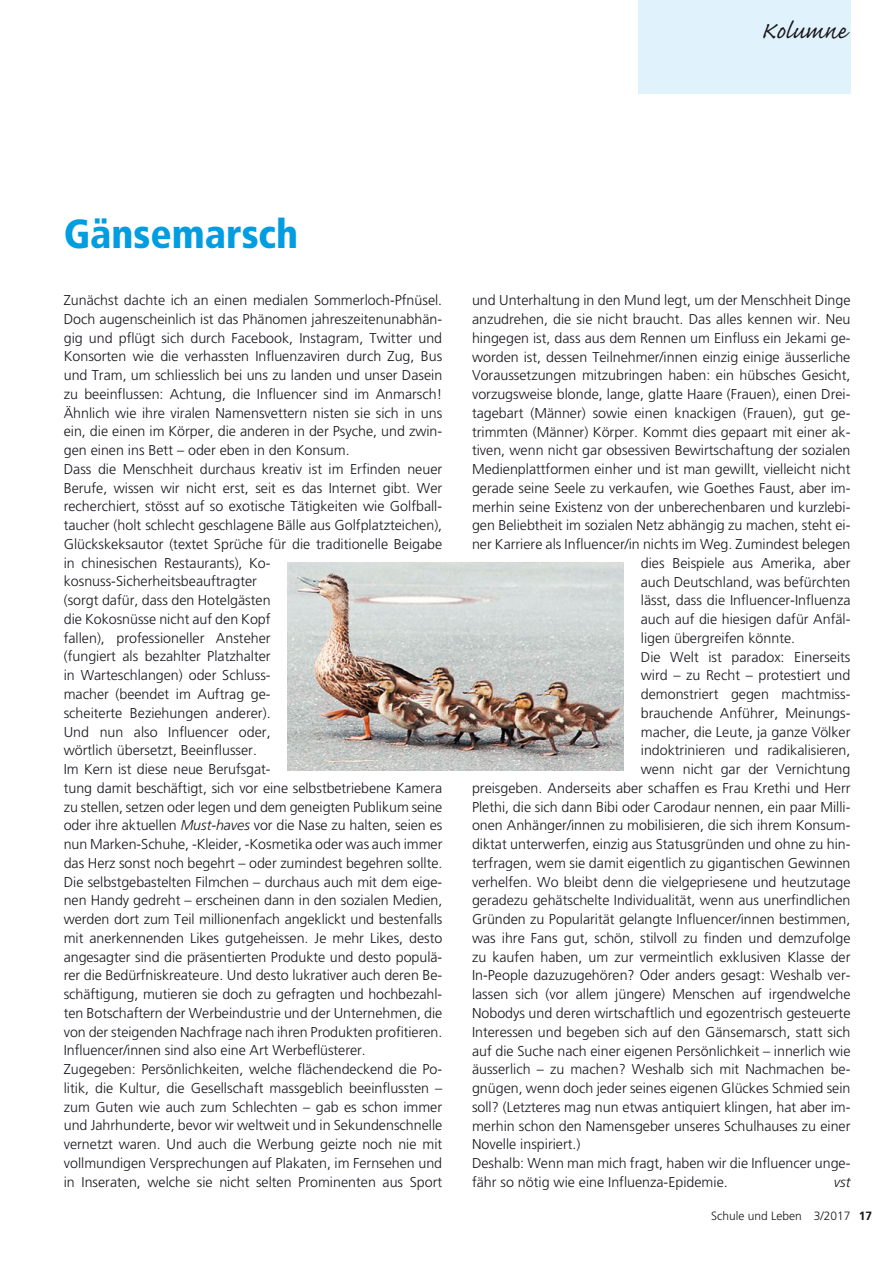
<style>
.page{position:relative;width:893px;height:1263px;background:#fff}
.page>*{position:absolute;margin:0;border:0;box-sizing:border-box;transform-origin:0 0}
.t1{font:900 condensed 40.5px "Frutiger";color:#009ee0}
.t2{font:30px "Caflisch Script";color:#1a171c}
.t3{font:300 14.25px/18.8px "Frutiger";color:#1a171c}
.t4{font:italic 300 14.25px "Frutiger";color:#1a171c}
.t5{font:300 12px "Frutiger";color:#1a171c}
.s1{font-style:italic}
.s2{font-weight:700}
</style>
<div class="page">
<div style="left:638px;top:0;width:212px;height:94px;background:#e0f2fb"></div>
<img style="left:288px;top:563px;width:336px;height:207px">
<h1 class="t1" style="left:64px;top:218px;width:236px">Gänsemarsch</h1>
<h2 class="t2" style="left:761px;top:20px;width:87px">Kolumne</h2>
<p class="t3" style="left:64px;top:292px;width:380px">Zunächst dachte ich an einen medialen Sommerloch-Pfnüsel.<br>Doch augenscheinlich ist das Phänomen jahreszeitenunabhän&shy;gig und pflügt sich durch Facebook, Instagram, Twitter und Konsorten wie die verhassten Influenzaviren durch Zug, Bus und Tram, um schliesslich bei uns zu landen und unser Dasein zu beeinflussen: Achtung, die Influencer sind im Anmarsch!<br>Ähnlich wie ihre viralen Namensvettern nisten sie sich in uns ein, die einen im Körper, die anderen in der Psyche, und zwin&shy;gen einen ins Bett – oder eben in den Konsum.<br>Dass die Menschheit durchaus kreativ ist im Erfinden neuer Berufe, wissen wir nicht erst, seit es das Internet gibt. Wer recherchiert, stösst auf so exotische Tätigkeiten wie Golfball&shy;taucher (holt schlecht geschlagene Bälle aus Golfplatzteichen), Glückskeksautor (textet Sprüche für die traditionelle Beigabe in chinesischen Restaurants), Ko&shy;kosnuss-Sicherheitsbeauftragter<br>(sorgt dafür, dass den Hotelgästen<br>die Kokosnüsse nicht auf den Kopf<br>fallen), professioneller Ansteher<br>(fungiert als bezahlter Platzhalter<br>in Warteschlangen) oder Schluss-<br>macher (beendet im Auftrag ge-<br>scheiterte Beziehungen anderer).<br>Und nun also Influencer oder,<br>wörtlich übersetzt, Beeinflusser.<br>Im Kern ist diese neue Berufsgat-<br>tung damit beschäftigt, sich vor eine selbstbetriebene Kamera zu stellen, setzen oder legen und dem geneigten Publikum seine oder ihre aktuellen <span class="s1">Must-haves</span> vor die Nase zu halten, seien es nun Marken-Schuhe, -Kleider, -Kosmetika oder was auch immer das Herz sonst noch begehrt – oder zumindest begehren sollte.<br>Die selbstgebastelten Filmchen – durchaus auch mit dem eige&shy;nen Handy gedreht – erscheinen dann in den sozialen Medien, werden dort zum Teil millionenfach angeklickt und bestenfalls mit anerkennenden Likes gutgeheissen. Je mehr Likes, desto angesagter sind die präsentierten Produkte und desto populä&shy;rer die Bedürfniskreateure. Und desto lukrativer auch deren Be&shy;schäftigung, mutieren sie doch zu gefragten und hochbezahl&shy;ten Botschaftern der Werbeindustrie und der Unternehmen, die von der steigenden Nachfrage nach ihren Produkten profitieren.<br>Influencer/innen sind also eine Art Werbeflüsterer.<br>Zugegeben: Persönlichkeiten, welche flächendeckend die Po&shy;litik, die Kultur, die Gesellschaft massgeblich beeinflussten – zum Guten wie auch zum Schlechten – gab es schon immer und Jahrhunderte, bevor wir weltweit und in Sekundenschnelle vernetzt waren. Und auch die Werbung geizte noch nie mit vollmundigen Versprechungen auf Plakaten, im Fernsehen und in Inseraten, welche sie nicht selten Prominenten aus Sport</p>
<p class="t3" style="left:472px;top:292px;width:380px">und Unterhaltung in den Mund legt, um der Menschheit Dinge</p>
<p class="t3" style="left:472px;top:311px;width:380px">anzudrehen, die sie nicht braucht. Das alles kennen wir. Neu</p>
<p class="t3" style="left:472px;top:330px;width:380px">hingegen ist, dass aus dem Rennen um Einfluss ein Jekami ge-</p>
<p class="t3" style="left:472px;top:348px;width:380px">worden ist, dessen Teilnehmer/innen einzig einige äusserliche</p>
<p class="t3" style="left:472px;top:367px;width:380px">Voraussetzungen mitzubringen haben: ein hübsches Gesicht,</p>
<p class="t3" style="left:472px;top:386px;width:380px">vorzugsweise blonde, lange, glatte Haare (Frauen), einen Drei-</p>
<p class="t3" style="left:472px;top:405px;width:380px">tagebart (Männer) sowie einen knackigen (Frauen), gut ge-</p>
<p class="t3" style="left:472px;top:423px;width:380px">trimmten (Männer) Körper. Kommt dies gepaart mit einer ak-</p>
<p class="t3" style="left:472px;top:442px;width:380px">tiven, wenn nicht gar obsessiven Bewirtschaftung der sozialen</p>
<p class="t3" style="left:472px;top:461px;width:380px">Medienplattformen einher und ist man gewillt, vielleicht nicht</p>
<p class="t3" style="left:472px;top:480px;width:380px">gerade seine Seele zu verkaufen, wie Goethes Faust, aber im-</p>
<p class="t3" style="left:472px;top:498px;width:380px">merhin seine Existenz von der unberechenbaren und kurzlebi-</p>
<p class="t3" style="left:472px;top:517px;width:380px">gen Beliebtheit im sozialen Netz abhängig zu machen, steht ei-</p>
<p class="t3" style="left:472px;top:536px;width:380px">ner Karriere als Influencer/in nichts im Weg. Zumindest belegen</p>
<p class="t3" style="left:641px;top:555px;width:211px">dies Beispiele aus Amerika, aber</p>
<p class="t3" style="left:641px;top:573px;width:211px">auch Deutschland, was befürchten</p>
<p class="t3" style="left:641px;top:592px;width:211px">lässt, dass die Influencer-Influenza</p>
<p class="t3" style="left:641px;top:611px;width:211px">auch auf die hiesigen dafür Anfäl-</p>
<p class="t3" style="left:641px;top:630px;width:156px">ligen übergreifen könnte.</p>
<p class="t3" style="left:641px;top:648px;width:211px">Die Welt ist paradox: Einerseits</p>
<p class="t3" style="left:641px;top:667px;width:211px">wird – zu Recht – protestiert und</p>
<p class="t3" style="left:641px;top:686px;width:211px">demonstriert gegen machtmiss-</p>
<p class="t3" style="left:641px;top:705px;width:211px">brauchende Anführer, Meinungs-</p>
<p class="t3" style="left:641px;top:723px;width:211px">macher, die Leute, ja ganze Völker</p>
<p class="t3" style="left:641px;top:742px;width:211px">indoktrinieren und radikalisieren,</p>
<p class="t3" style="left:641px;top:761px;width:211px">wenn nicht gar der Vernichtung</p>
<p class="t3" style="left:472px;top:780px;width:380px">preisgeben. Anderseits aber schaffen es Frau Krethi und Herr</p>
<p class="t3" style="left:472px;top:798px;width:380px">Plethi, die sich dann Bibi oder Carodaur nennen, ein paar Milli-</p>
<p class="t3" style="left:472px;top:817px;width:380px">onen Anhänger/innen zu mobilisieren, die sich ihrem Konsum-</p>
<p class="t3" style="left:472px;top:836px;width:380px">diktat unterwerfen, einzig aus Statusgründen und ohne zu hin-</p>
<p class="t3" style="left:472px;top:855px;width:380px">terfragen, wem sie damit eigentlich zu gigantischen Gewinnen</p>
<p class="t3" style="left:472px;top:873px;width:380px">verhelfen. Wo bleibt denn die vielgepriesene und heutzutage</p>
<p class="t3" style="left:472px;top:892px;width:380px">geradezu gehätschelte Individualität, wenn aus unerfindlichen</p>
<p class="t3" style="left:472px;top:911px;width:380px">Gründen zu Popularität gelangte Influencer/innen bestimmen,</p>
<p class="t3" style="left:472px;top:930px;width:380px">was ihre Fans gut, schön, stilvoll zu finden und demzufolge</p>
<p class="t3" style="left:472px;top:948px;width:380px">zu kaufen haben, um zur vermeintlich exklusiven Klasse der</p>
<p class="t3" style="left:472px;top:967px;width:380px">In-People dazuzugehören? Oder anders gesagt: Weshalb ver-</p>
<p class="t3" style="left:472px;top:986px;width:380px">lassen sich (vor allem jüngere) Menschen auf irgendwelche</p>
<p class="t3" style="left:472px;top:1005px;width:380px">Nobodys und deren wirtschaftlich und egozentrisch gesteuerte</p>
<p class="t3" style="left:472px;top:1023px;width:380px">Interessen und begeben sich auf den Gänsemarsch, statt sich</p>
<p class="t3" style="left:472px;top:1042px;width:380px">auf die Suche nach einer eigenen Persönlichkeit – innerlich wie</p>
<p class="t3" style="left:472px;top:1061px;width:380px">äusserlich – zu machen? Weshalb sich mit Nachmachen be-</p>
<p class="t3" style="left:472px;top:1080px;width:380px">gnügen, wenn doch jeder seines eigenen Glückes Schmied sein</p>
<p class="t3" style="left:472px;top:1098px;width:380px">soll? (Letzteres mag nun etwas antiquiert klingen, hat aber im-</p>
<p class="t3" style="left:472px;top:1117px;width:380px">merhin schon den Namensgeber unseres Schulhauses zu einer</p>
<p class="t3" style="left:472px;top:1136px;width:110px">Novelle inspiriert.)</p>
<p class="t3" style="left:472px;top:1155px;width:380px">Deshalb: Wenn man mich fragt, haben wir die Influencer unge-</p>
<p class="t3" style="left:472px;top:1173px;width:257px">fähr so nötig wie eine Influenza-Epidemie.</p>
<p class="t4" style="left:834px;top:1176px;width:18px">vst</p>
<p class="t5" style="left:711px;top:1211px;width:163px">Schule und Leben 3/2017 <span class="s2">17</span></p>
</div>
